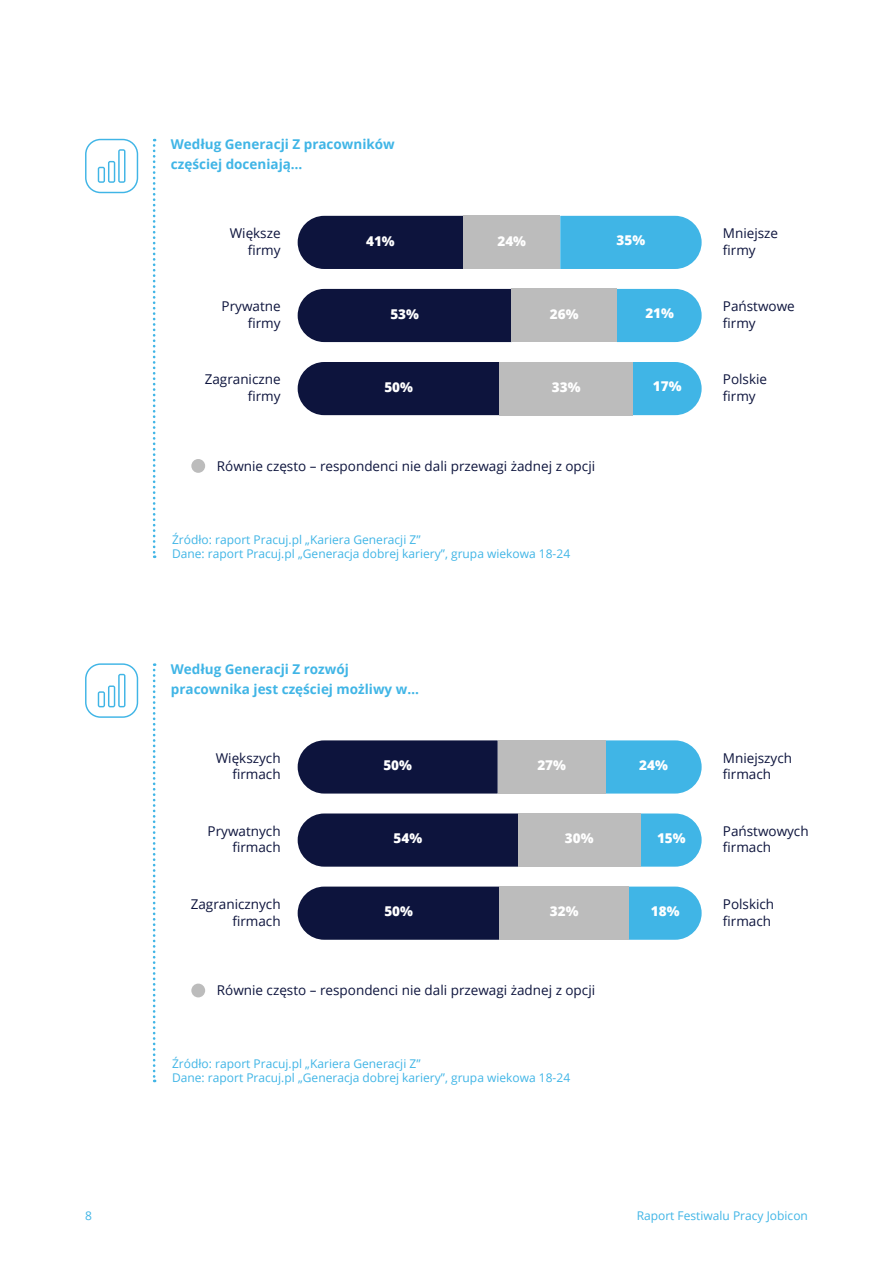
<style>
.page{position:relative;width:893px;height:1263px;background:#fff}
.page>*{position:absolute;margin:0;border:0;box-sizing:border-box;transform-origin:0 0}
.t1{font:13.5px/16.5px "Open Sans";color:#0d143d;text-align:right}
.t2{font:700 13.5px/20.2px "Open Sans";color:#40b5e6}
.t3{font:800 13.5px "Open Sans";color:#fff}
.t4{font:12px/14.4px "Open Sans";color:#40b5e6}
</style>
<div class="page">
<div style="left:85px;top:139px;width:53px;height:54px;border:1px solid #40b5e6;border-radius:15px"></div>
<svg style="left:98px;top:149px;width:27px;height:34px"></svg>
<div style="left:85px;top:663px;width:53px;height:55px;border:1px solid #40b5e6;border-radius:15px"></div>
<svg style="left:98px;top:674px;width:27px;height:33px"></svg>
<svg style="left:153px;top:139px;width:2px;height:419px"></svg>
<svg style="left:153px;top:663px;width:2px;height:419px"></svg>
<div style="left:298px;top:216px;width:165px;height:53px;background:#0d143d"></div>
<div style="left:560px;top:216px;width:142px;height:53px;background:#40b5e6"></div>
<div style="left:463px;top:216px;width:97px;height:53px;background:#bcbcbc"></div>
<div style="left:298px;top:289px;width:214px;height:53px;background:#0d143d"></div>
<svg style="left:617px;top:289px;width:85px;height:53px;background:#4dbae7"></svg>
<div style="left:512px;top:289px;width:105px;height:53px;background:#bcbcbc"></div>
<svg style="left:633px;top:362px;width:69px;height:53px;background:#50bbe8"></svg>
<div style="left:298px;top:362px;width:202px;height:53px;background:#0d143d"></div>
<div style="left:500px;top:362px;width:133px;height:53px;background:#bcbcbc"></div>
<div style="left:298px;top:740px;width:200px;height:53px;background:#0d143d"></div>
<svg style="left:606px;top:740px;width:96px;height:53px;background:#4dbae7"></svg>
<div style="left:498px;top:740px;width:108px;height:53px;background:#bcbcbc"></div>
<div style="left:298px;top:813px;width:220px;height:54px;background:#0d143d"></div>
<svg style="left:640px;top:813px;width:62px;height:54px;background:#57bde8"></svg>
<div style="left:518px;top:813px;width:122px;height:54px;background:#bcbcbc"></div>
<svg style="left:629px;top:886px;width:73px;height:54px;background:#52bce8"></svg>
<div style="left:298px;top:886px;width:202px;height:54px;background:#0d143d"></div>
<div style="left:500px;top:886px;width:129px;height:54px;background:#bcbcbc"></div>
<div style="left:191px;top:459px;width:14px;height:14px;background:#bcbcbc;border-radius:50%"></div>
<div style="left:191px;top:983px;width:14px;height:14px;background:#bcbcbc;border-radius:50%"></div>
<p class="t2" style="left:171px;top:134px;width:225px">Według Generacji Z pracowników częściej doceniają…</p>
<p class="t1" style="left:230px;top:225px;width:52px">Większe firmy</p>
<p class="t1" style="left:723px;top:225px;width:57px;text-align:left">Mniejsze firmy</p>
<p class="t3" style="left:366px;top:230px;width:30px">41%</p>
<p class="t3" style="left:497px;top:230px;width:30px">24%</p>
<p class="t3" style="left:617px;top:230px;width:30px">35%</p>
<p class="t1" style="left:222px;top:298px;width:61px">Prywatne firmy</p>
<p class="t1" style="left:723px;top:298px;width:73px;text-align:left">Państwowe firmy</p>
<p class="t3" style="left:390px;top:304px;width:30px">53%</p>
<p class="t3" style="left:550px;top:304px;width:30px">26%</p>
<p class="t3" style="left:645px;top:303px;width:30px">21%</p>
<p class="t1" style="left:205px;top:371px;width:77px">Zagraniczne firmy</p>
<p class="t1" style="left:723px;top:371px;width:46px;text-align:left">Polskie firmy</p>
<p class="t3" style="left:384px;top:377px;width:30px">50%</p>
<p class="t3" style="left:552px;top:377px;width:30px">33%</p>
<p class="t3" style="left:653px;top:376px;width:30px">17%</p>
<p class="t1" style="left:217px;top:457px;width:380px">Równie często – respondenci nie dali przewagi żadnej z opcji</p>
<p class="t4" style="left:172px;top:532px;width:400px">Źródło: raport Pracuj.pl „Kariera Generacji Z”<br>Dane: raport Pracuj.pl „Generacja dobrej kariery”, grupa wiekowa 18-24</p>
<p class="t2" style="left:171px;top:658px;width:250px">Według Generacji Z rozwój pracownika jest częściej możliwy w…</p>
<p class="t1" style="left:216px;top:749px;width:66px">Większych firmach</p>
<p class="t1" style="left:723px;top:749px;width:71px;text-align:left">Mniejszych firmach</p>
<p class="t3" style="left:383px;top:755px;width:30px">50%</p>
<p class="t3" style="left:537px;top:755px;width:30px">27%</p>
<p class="t3" style="left:639px;top:754px;width:30px">24%</p>
<p class="t1" style="left:208px;top:822px;width:75px">Prywatnych firmach</p>
<p class="t1" style="left:723px;top:822px;width:87px;text-align:left">Państwowych firmach</p>
<p class="t3" style="left:393px;top:828px;width:30px">54%</p>
<p class="t3" style="left:565px;top:828px;width:30px">30%</p>
<p class="t3" style="left:657px;top:827px;width:30px">15%</p>
<p class="t1" style="left:191px;top:895px;width:91px">Zagranicznych firmach</p>
<p class="t1" style="left:723px;top:895px;width:53px;text-align:left">Polskich firmach</p>
<p class="t3" style="left:384px;top:901px;width:30px">50%</p>
<p class="t3" style="left:550px;top:901px;width:30px">32%</p>
<p class="t3" style="left:651px;top:901px;width:30px">18%</p>
<p class="t1" style="left:217px;top:982px;width:380px">Równie często – respondenci nie dali przewagi żadnej z opcji</p>
<p class="t4" style="left:172px;top:1056px;width:400px">Źródło: raport Pracuj.pl „Kariera Generacji Z”<br>Dane: raport Pracuj.pl „Generacja dobrej kariery”, grupa wiekowa 18-24</p>
<p class="t4" style="left:85px;top:1208px;width:8px">8</p>
<p class="t4" style="left:637px;top:1208px;width:173px">Raport Festiwalu Pracy Jobicon</p>
</div>
